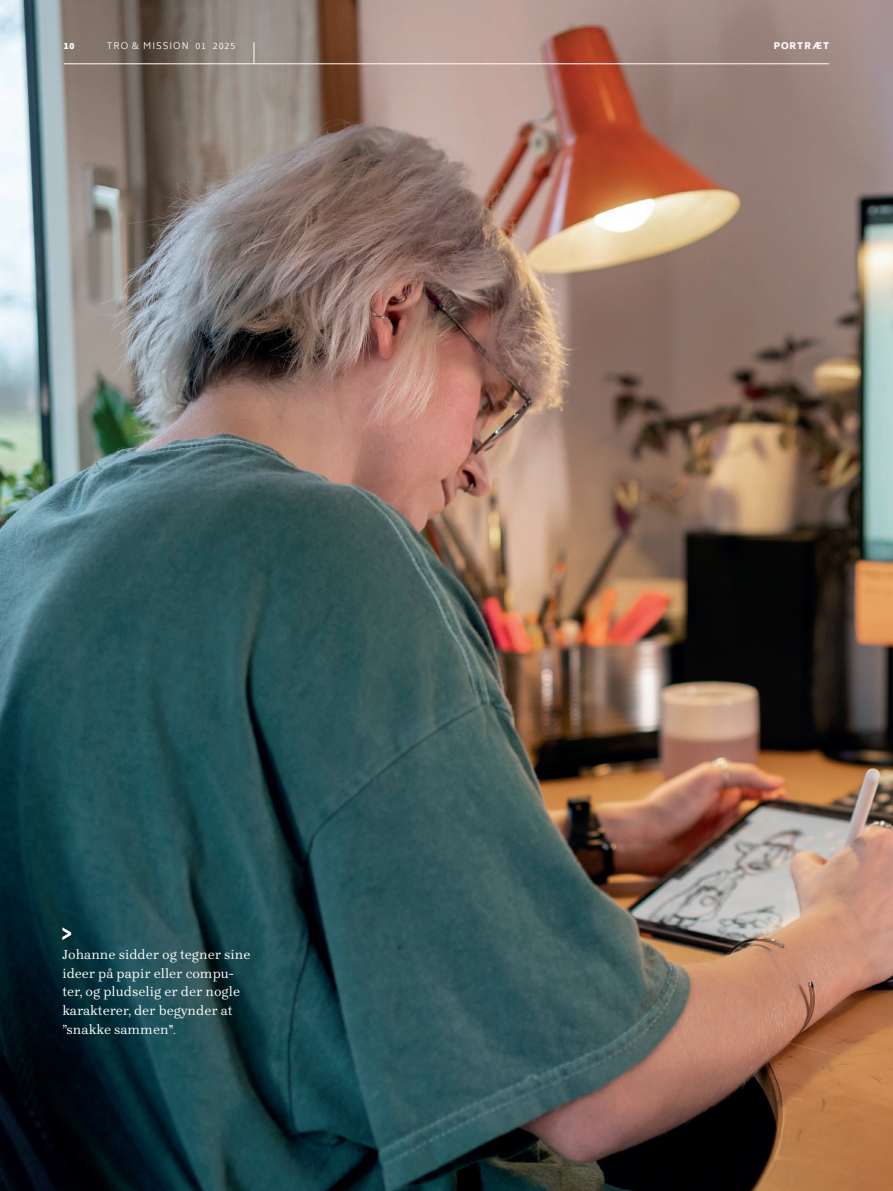
<style>
.page{position:relative;width:893px;height:1191px;background:#fff}
.page>*{position:absolute;margin:0;border:0;box-sizing:border-box;transform-origin:0 0}
.t1{font:13.5px/18.8px "Brygada 1918";color:#fff}
.t2{font:300 9px "Biryani";letter-spacing:.11em;color:#fff}
.t3{font:900 9px "Biryani";letter-spacing:.11em;color:#fff}
.s1{font-size:12px}
</style>
<div class="page">
<img style="left:0;top:0;width:893px;height:1191px">
<svg style="left:62px;top:927px;width:9px;height:13px"></svg>
<hr style="left:64px;top:64px;width:765px;height:1px;background:#fff">
<svg style="left:254px;top:42px;width:1px;height:22px"></svg>
<p class="t3" style="left:64px;top:41px;width:12px">10</p>
<p class="t2" style="left:107px;top:41px;width:130px">TRO &amp; MISSION 01 2025</p>
<p class="t3" style="left:774px;top:41px;width:57px">PORTRÆT</p>
<p class="t1" style="left:62px;top:945px;width:190px">Johanne sidder og tegner sine ideer på papir eller compu&shy;ter, og pludselig er der nogle karakterer, der begynder at ”snakke sammen"<span class="s1">.</span></p>
</div>
